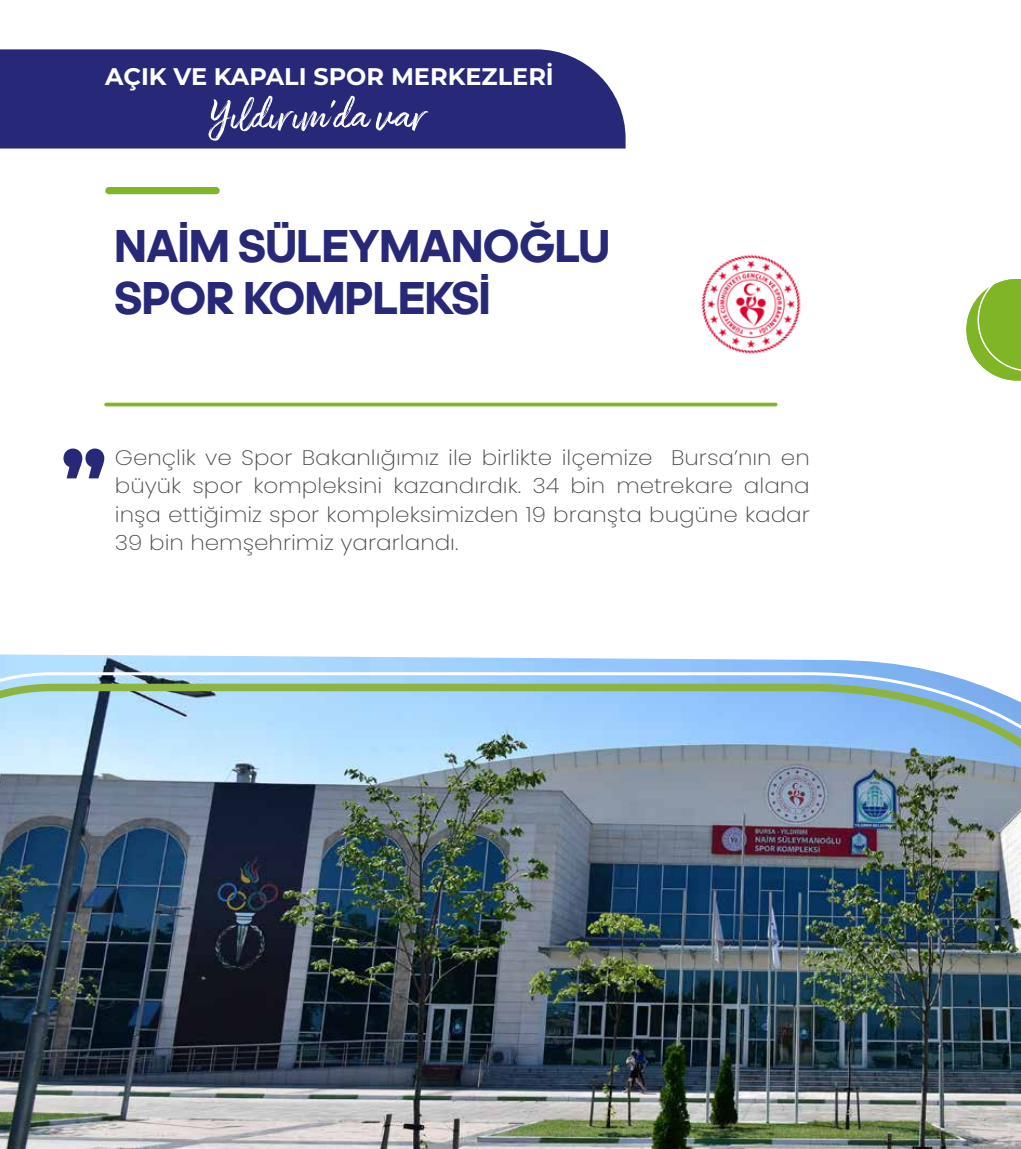
<style>
.page{position:relative;width:1021px;height:1149px;background:#fff}
.page>*{position:absolute;margin:0;border:0;box-sizing:border-box;transform-origin:0 0}
.t1{font:46.5px/52.2px "adineue PRO Bold Web";color:#282878}
.t2{font:700 24px "Montserrat";color:#fff}
.t3{font:200 21px/28.5px "Poppins";color:#4a494a;text-align:justify;scale:1.1 1}
</style>
<div class="page">
<svg style="left:104px;top:402px;width:673px;height:4px;background:#96c14c"></svg>
<div style="left:105px;top:187px;width:115px;height:7px;background:#81b528;border-radius:4px"></div>
<div style="left:0;top:49px;width:625px;height:99px;background:#282878"></div>
<svg style="left:966px;top:279px;width:54px;height:101px"></svg>
<svg style="left:63px;top:448px;width:41px;height:30px"></svg>
<img style="left:0;top:654px;width:928px;height:16px">
<img style="left:0;top:670px;width:1020px;height:478px">
<svg style="left:208px;top:95px;width:220px;height:46px;background:#4d4d8f"></svg>
<img style="left:701px;top:254px;width:100px;height:100px">
<p class="t2" style="left:105px;top:59px;width:450px">AÇIK VE KAPALI SPOR MERKEZLERİ</p>
<h1 class="t1" style="left:115px;top:219px;width:496px">NAİM SÜLEYMANOĞLU<br>SPOR KOMPLEKSİ</h1>
<p class="t3" style="left:115px;top:443px;width:633px">Gençlik ve Spor Bakanlığımız ile birlikte ilçemize Bursa’nın en büyük spor kompleksini kazandırdık. 34 bin metrekare alana inşa ettiğimiz spor kompleksimizden 19 branşta bugüne kadar 39 bin hemşehrimiz yararlandı.</p>
</div>
